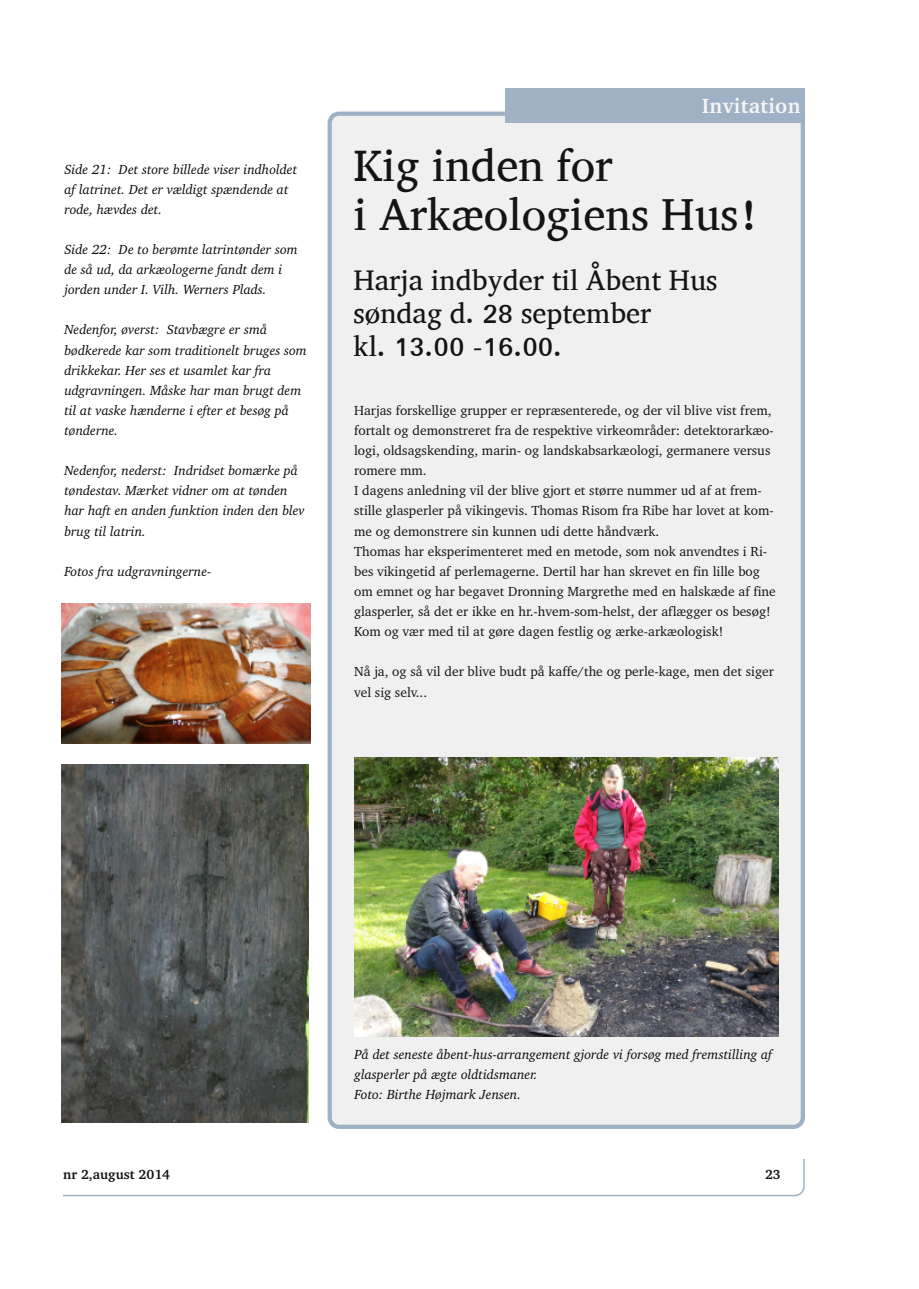
<style>
.page{position:relative;width:919px;height:1289px;background:#fff}
.page>*{position:absolute;margin:0;border:0;box-sizing:border-box;transform-origin:0 0}
.t1{font:45px/49.5px "Abyssinica SIL";color:#161413}
.t2{font:28.5px/33px "Abyssinica SIL";color:#161413}
.t3{font:700 21px "Charter BT";letter-spacing:.02em;color:#f5f5f5}
.t4{font:13.5px/20.1px "Charter BT";color:#161413}
.t5{font:italic 13.5px/20.1px "Charter BT";color:#080808}
.t6{font:700 13.5px "Charter BT";color:#161413}
</style>
<div class="page">
<div style="left:50px;top:1137px;width:754px;height:58px;border:2px solid #9eb1c5;border-radius:9px"></div>
<div style="left:46px;top:1128px;width:785px;height:30px;background:#fff"></div>
<div style="left:34px;top:1120px;width:29px;height:87px;background:#fff"></div>
<img style="left:62px;top:603px;width:248px;height:140px">
<img style="left:62px;top:764px;width:246px;height:357px">
<div style="left:329px;top:114px;width:473px;height:1012px;background:#f0f0f0;border-radius:9px"></div>
<div style="left:327px;top:111px;width:477px;height:1017px;border:4px solid #9eb1c5;border-radius:9px"></div>
<img style="left:354px;top:757px;width:424px;height:278px">
<div style="left:505px;top:88px;width:299px;height:34px;background:#9eb1c5"></div>
<p class="t5" style="left:64px;top:160px;width:234px">Side 21: Det store billede viser indholdet af latrinet. Det er vældigt spændende at rode, hævdes det.</p>
<p class="t5" style="left:64px;top:240px;width:235px">Side 22: De to berømte latrintønder som de så ud, da arkæologerne fandt dem i jorden under I. Vilh. Werners Plads.</p>
<p class="t5" style="left:64px;top:321px;width:244px">Nedenfor, øverst: Stavbægre er små bødkerede kar som traditionelt bruges som drikkekar. Her ses et usamlet kar fra udgravningen. Måske har man brugt dem til at vaske hænderne i efter et besøg på tønderne.</p>
<p class="t5" style="left:64px;top:461px;width:242px">Nedenfor, nederst: Indridset bomærke på tøndestav. Mærket vidner om at tønden har haft en anden funktion inden den blev brug til latrin.</p>
<p class="t5" style="left:64px;top:562px;width:148px">Fotos fra udgravningerne-</p>
<h3 class="t3" style="left:701px;top:98px;width:100px">Invitation</h3>
<h1 class="t1" style="left:353px;top:140px;width:410px">Kig inden for<br>i Arkæologiens Hus!</h1>
<h2 class="t2" style="left:353px;top:264px;width:365px">Harja indbyder til Åbent Hus søndag d. 28 september<br>kl. 13.00 -16.00.</h2>
<p class="t4" style="left:354px;top:401px;width:423px">Harjas forskellige grupper er repræsenterede, og der vil blive vist frem, fortalt og demonstreret fra de respektive virkeområder: detektorarkæo&shy;logi, oldsagskending, marin- og landskabsarkæologi, germanere versus romere mm.<br>I dagens anledning vil der blive gjort et større nummer ud af at frem&shy;stille glasperler på vikingevis. Thomas Risom fra Ribe har lovet at kom&shy;me og demonstrere sin kunnen udi dette håndværk.<br>Thomas har eksperimenteret med en metode, som nok anvendtes i Ri&shy;bes vikingetid af perlemagerne. Dertil har han skrevet en fin lille bog om emnet og har begavet Dronning Margrethe med en halskæde af fine glasperler, så det er ikke en hr.-hvem-som-helst, der aflægger os besøg!<br>Kom og vær med til at gøre dagen festlig og ærke-arkæologisk!</p>
<p class="t4" style="left:354px;top:662px;width:421px">Nå ja, og så vil der blive budt på kaffe/the og perle-kage, men det siger vel sig selv...</p>
<p class="t5" style="left:354px;top:1044px;width:419px">På det seneste åbent-hus-arrangement gjorde vi forsøg med fremstilling af glasperler på ægte oldtidsmaner.<br>Foto: Birthe Højmark Jensen.</p>
<p class="t6" style="left:63px;top:1168px;width:108px">nr 2,august 2014</p>
<p class="t6" style="left:764px;top:1168px;width:17px">23</p>
</div>
